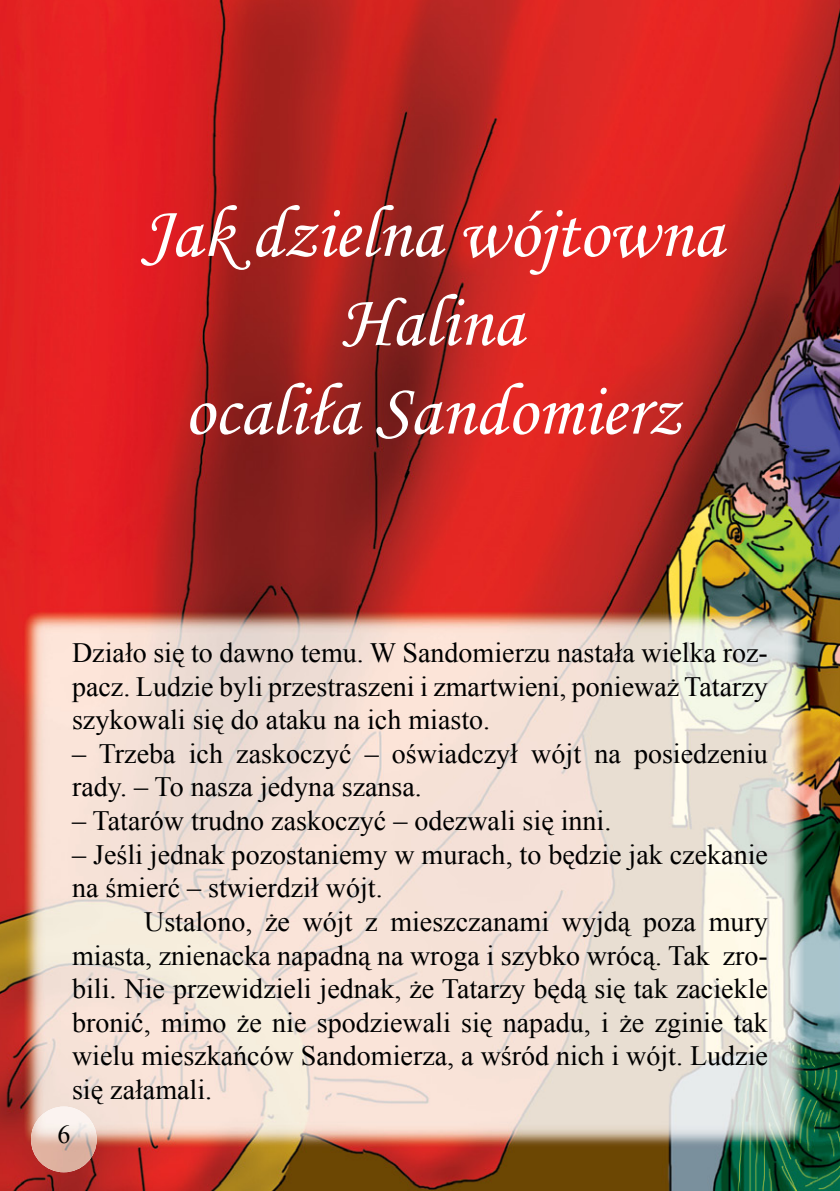
<style>
.page{position:relative;width:840px;height:1191px;background:#fff}
.page>*{position:absolute;margin:0;border:0;box-sizing:border-box;transform-origin:0 0}
.t1{font:74px/88.8px "Monotype Corsiva";color:#fff;text-align:center}
.t2{font:28px/33.6px "Times New Roman";color:#000;text-align:justify}
.t3{font:26px "Times New Roman";color:#000}
</style>
<div class="page">
<img style="left:0;top:0;width:839px;height:1191px">
<img style="left:31px;top:1106px;width:66px;height:66px;border-radius:33px">
<p class="t1" style="left:141px;top:189px;width:583px">Jak dzielna wójtowna<br>Halina<br>ocaliła Sandomierz</p>
<p class="t2" style="left:72px;top:635px;width:697px">Działo się to dawno temu. W Sandomierzu nastała wielka roz&shy;pacz. Ludzie byli przestraszeni i zmartwieni, ponieważ Tatarzy szykowali się do ataku na ich miasto.</p>
<p class="t2" style="left:72px;top:736px;width:697px">– Trzeba ich zaskoczyć – oświadczył wójt na posiedzeniu rady. – To nasza jedyna szansa.</p>
<p class="t2" style="left:72px;top:803px;width:540px">– Tatarów trudno zaskoczyć – odezwali się inni.</p>
<p class="t2" style="left:72px;top:837px;width:697px">– Jeśli jednak pozostaniemy w murach, to będzie jak czekanie</p>
<p class="t2" style="left:72px;top:870px;width:312px">na śmierć – stwierdził wójt.</p>
<p class="t2" style="left:144px;top:904px;width:625px">Ustalono, że wójt z mieszczanami wyjdą poza mury</p>
<p class="t2" style="left:72px;top:938px;width:697px">miasta, znienacka napadną na wroga i szybko wrócą. Tak zro-</p>
<p class="t2" style="left:72px;top:971px;width:697px">bili. Nie przewidzieli jednak, że Tatarzy będą się tak zaciekle</p>
<p class="t2" style="left:72px;top:1005px;width:697px">bronić, mimo że nie spodziewali się napadu, i że zginie tak</p>
<p class="t2" style="left:72px;top:1038px;width:697px">wielu mieszkańców Sandomierza, a wśród nich i wójt. Ludzie</p>
<p class="t2" style="left:72px;top:1072px;width:141px">się załamali.</p>
<p class="t3" style="left:57px;top:1117px;width:14px">6</p>
</div>
